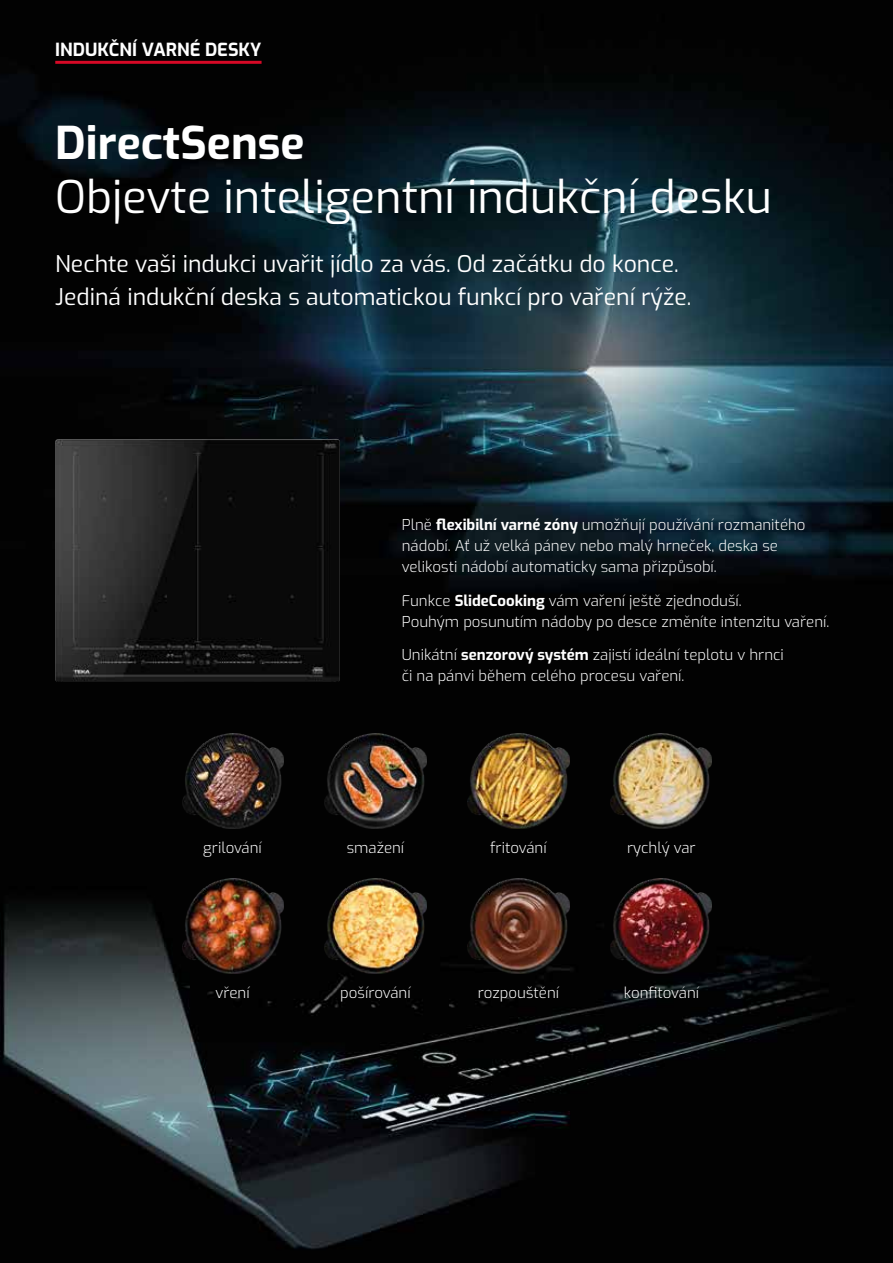
<style>
.page{position:relative;width:893px;height:1263px;background:#fff}
.page>*{position:absolute;margin:0;border:0;box-sizing:border-box;transform-origin:0 0}
.t1{font:45px "Exo";color:#fff}
.t2{font:700 45px "Exo";color:#fff}
.t3{font:22.95px/32.8px "Exo";color:#fff}
.t4{font:700 18px "Exo";color:#fff}
.t5{font:300 15px/21px "Exo";color:#fff}
.s1{font-weight:700}
</style>
<div class="page">
<img style="left:0;top:0;width:893px;height:1263px">
<hr style="left:55px;top:61px;width:207px;height:3px;background:#d70926">
<img style="left:55px;top:439px;width:285px;height:243px">
<img style="left:182px;top:733px;width:101px;height:95px">
<img style="left:182px;top:878px;width:101px;height:96px">
<img style="left:325px;top:733px;width:101px;height:95px">
<img style="left:325px;top:878px;width:101px;height:96px">
<img style="left:468px;top:733px;width:101px;height:95px">
<img style="left:468px;top:878px;width:101px;height:96px">
<img style="left:611px;top:733px;width:101px;height:95px">
<img style="left:611px;top:878px;width:101px;height:96px">
<p class="t4" style="left:55px;top:37px;width:208px">INDUKČNÍ VARNÉ DESKY</p>
<h1 class="t2" style="left:55px;top:111px;width:251px">DirectSense</h1>
<h1 class="t1" style="left:55px;top:165px;width:718px">Objevte inteligentní indukční desku</h1>
<h2 class="t3" style="left:55px;top:246px;width:638px">Nechte vaši indukci uvařit jídlo za vás. Od začátku do konce.<br>Jediná indukční deska s automatickou funkcí pro vaření rýže.</h2>
<p class="t5" style="left:203px;top:836px;width:60px">grilování</p>
<p class="t5" style="left:215px;top:981px;width:36px">vření</p>
<p class="t5" style="left:402px;top:513px;width:405px">Plně <span class="s1">flexibilní varné zóny</span> umožňují používání rozmanitého nádobí. Ať už velká pánev nebo malý hrneček, deska se velikosti nádobí automaticky sama přizpůsobí.</p>
<p class="t5" style="left:402px;top:589px;width:429px">Funkce <span class="s1">SlideCooking</span> vám vaření ještě zjednoduší.<br>Pouhým posunutím nádoby po desce změníte intenzitu vaření.</p>
<p class="t5" style="left:402px;top:644px;width:383px">Unikátní <span class="s1">senzorový systém</span> zajistí ideální teplotu v hrnci či na pánvi během celého procesu vaření.</p>
<p class="t5" style="left:347px;top:836px;width:59px">smažení</p>
<p class="t5" style="left:340px;top:981px;width:72px">pošírování</p>
<p class="t5" style="left:490px;top:836px;width:58px">fritování</p>
<p class="t5" style="left:478px;top:981px;width:83px">rozpouštění</p>
<p class="t5" style="left:627px;top:836px;width:70px">rychlý var</p>
<p class="t5" style="left:624px;top:981px;width:77px">konfitování</p>
</div>
